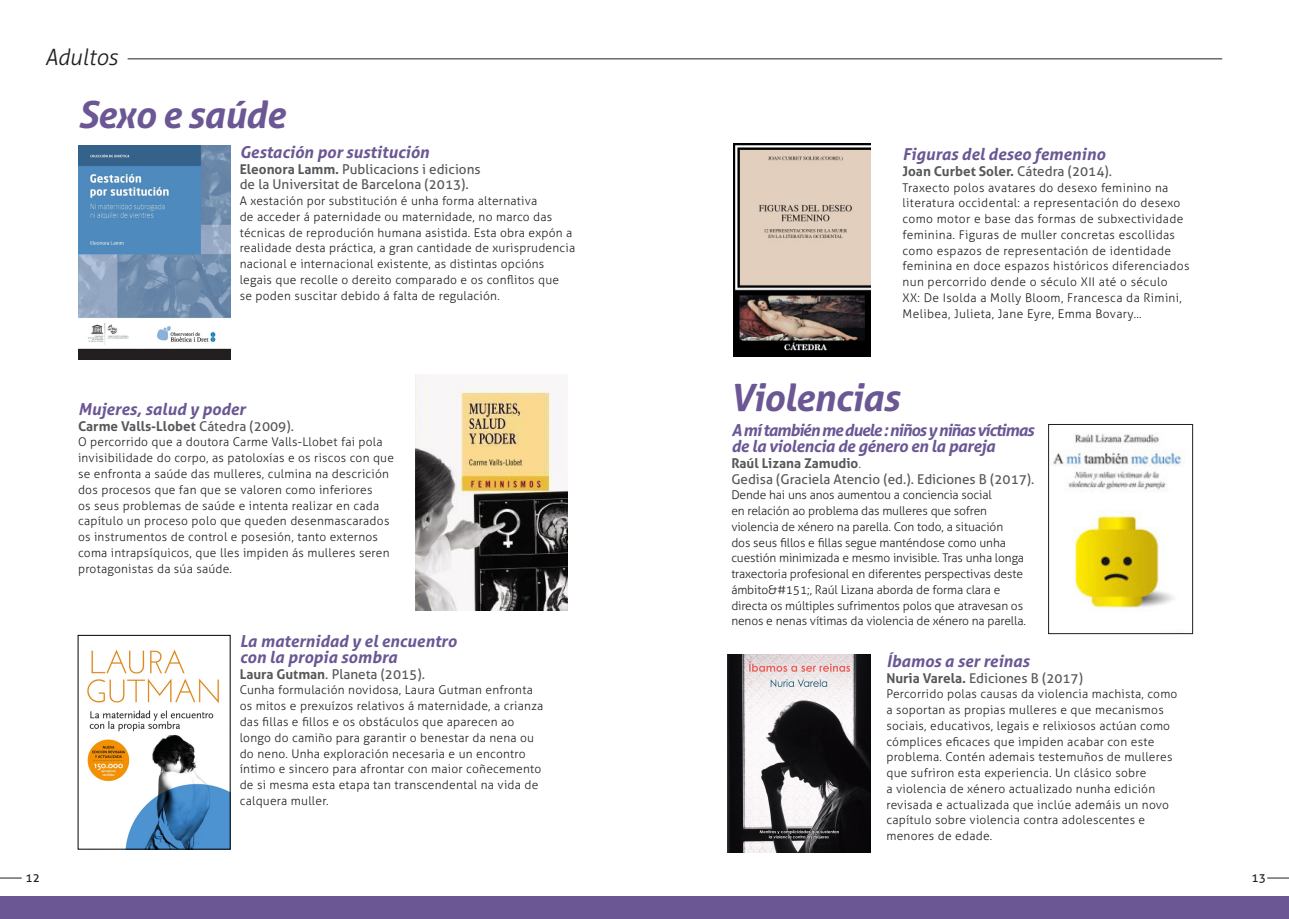
<style>
.page{position:relative;width:1289px;height:919px;background:#fff}
.page>*{position:absolute;margin:0;border:0;box-sizing:border-box;transform-origin:0 0}
.t1{font:italic 700 37.5px "Aller";letter-spacing:-.02em;color:#6a5794}
.t2{font:italic 300 22.5px "Aller";color:#231f20}
.t3{font:italic 700 16.5px/15.8px "Aller";color:#6a5794}
.t4{font:italic 700 16.5px/15.8px "Aller";letter-spacing:-.06em;color:#6a5794}
.t5{font:13.5px/15.8px "Aller";color:#57585a}
.t6{font:700 13.5px "Aller";color:#57585a}
.t7{font:300 12px/15.8px "Aller";letter-spacing:.02em;color:#231f20}
.t8{font:300 12px/15.8px "Aller";letter-spacing:-.01em;color:#231f20}
.t9{font:12px "Aller";color:#231f20}
.s1{font-weight:700}
.s2{font-weight:400}
.s3{font-weight:300}
</style>
<div class="page">
<svg style="left:0;top:877px;width:22px;height:1px"></svg>
<svg style="left:1267px;top:877px;width:21px;height:1px"></svg>
<img style="left:78px;top:146px;width:152px;height:213px">
<img style="left:415px;top:374px;width:152px;height:237px">
<img style="left:87px;top:649px;width:141px;height:198px">
<img style="left:733px;top:144px;width:137px;height:212px">
<img style="left:1053px;top:434px;width:129px;height:178px">
<div style="left:1048px;top:424px;width:144px;height:209px;border:1px solid #231f20"></div>
<img style="left:727px;top:654px;width:143px;height:198px">
<hr style="left:128px;top:59px;width:1094px;height:1px;background:#231f20">
<div style="left:0;top:896px;width:1288px;height:22px;background:#6a5794"></div>
<p class="t2" style="left:45px;top:43px;width:75px">Adultos</p>
<p class="t1" style="left:78px;top:91px;width:209px">Sexo e saúde</p>
<p class="t3" style="left:240px;top:144px;width:191px">Gestación por sustitución</p>
<p class="t5" style="left:240px;top:161px;width:242px"><span class="s1">Eleonora Lamm.</span> Publicacions i edicions de la Universitat de Barcelona (2013).</p>
<p class="t7" style="left:240px;top:193px;width:337px">A xestación por substitución é unha forma alternativa<br>de acceder á paternidade ou maternidade, no marco das técnicas de reprodución humana asistida. Esta obra expón a realidade desta práctica, a gran cantidade de xurisprudencia nacional e internacional existente, as distintas opcións legais que recolle o dereito comparado e os conflitos que<br>se poden suscitar debido á falta de regulación.</p>
<p class="t3" style="left:78px;top:401px;width:169px">Mujeres, salud y poder</p>
<p class="t6" style="left:78px;top:417px;width:217px">Carme Valls-Llobet <span class="s2">Cátedra (2009).</span></p>
<p class="t7" style="left:78px;top:434px;width:317px">O percorrido que a doutora Carme Valls-Llobet fai pola invisibilidade do corpo, as patoloxías e os riscos con que se enfronta a saúde das mulleres, culmina na descrición dos procesos que fan que se valoren como inferiores<br>os seus problemas de saúde e intenta realizar en cada capítulo un proceso polo que queden desenmascarados os instrumentos de control e posesión, tanto externos coma intrapsíquicos, que lles impiden ás mulleres seren protagonistas da súa saúde.</p>
<p class="t3" style="left:240px;top:633px;width:218px">La maternidad y el encuentro con la propia sombra</p>
<p class="t5" style="left:240px;top:666px;width:187px"><span class="s1">Laura Gutman</span>. Planeta (2015).</p>
<p class="t7" style="left:240px;top:682px;width:305px">Cunha formulación novidosa, Laura Gutman enfronta os mitos e prexuízos relativos á maternidade, a crianza das fillas e fillos e os obstáculos que aparecen ao longo do camiño para garantir o benestar da nena ou do neno. Unha exploración necesaria e un encontro íntimo e sincero para afrontar con maior coñecemento de si mesma esta etapa tan transcendental na vida de calquera muller.</p>
<p class="t3" style="left:902px;top:146px;width:204px">Figuras del deseo femenino</p>
<p class="t6" style="left:902px;top:163px;width:211px">Joan Curbet Soler. <span class="s2">Cátedra (2014).</span></p>
<p class="t7" style="left:902px;top:179px;width:288px">Traxecto polos avatares do desexo feminino na literatura occidental: a representación do desexo como motor e base das formas de subxectividade feminina. Figuras de muller concretas escollidas como espazos de representación de identidade feminina en doce espazos históricos diferenciados nun percorrido dende o século XII até o século<br>XX: De Isolda a Molly Bloom, Francesca da Rimini, Melibea, Julieta, Jane Eyre, Emma Bovary…</p>
<p class="t1" style="left:730px;top:374px;width:171px">Violencias</p>
<p class="t4" style="left:731px;top:422px;width:304px">A mí también me duele : niños y niñas víctimas de la violencia de género en la pareja</p>
<p class="t5" style="left:731px;top:455px;width:304px"><span class="s1">Raúl Lizana Zamudio</span><span class="s3">.<br></span>Gedisa (Graciela Atencio (ed.). Ediciones B (2017).</p>
<p class="t8" style="left:731px;top:487px;width:296px">Dende hai uns anos aumentou a conciencia social<br>en relación ao problema das mulleres que sofren violencia de xénero na parella. Con todo, a situación<br>dos seus fillos e fillas segue manténdose como unha cuestión minimizada e mesmo invisible. Tras unha longa traxectoria profesional en diferentes perspectivas deste ámbito&amp;#151;, Raúl Lizana aborda de forma clara e directa os múltiples sufrimentos polos que atravesan os nenos e nenas vítimas da violencia de xénero na parella.</p>
<p class="t3" style="left:886px;top:652px;width:145px">Íbamos a ser reinas</p>
<p class="t5" style="left:886px;top:669px;width:198px"><span class="s1">Nuria Varela.</span> Ediciones B (2017)</p>
<p class="t7" style="left:886px;top:686px;width:292px">Percorrido polas causas da violencia machista, como a soportan as propias mulleres e que mecanismos sociais, educativos, legais e relixiosos actúan como cómplices eficaces que impiden acabar con este problema. Contén ademais testemuños de mulleres que sufriron esta experiencia. Un clásico sobre<br>a violencia de xénero actualizado nunha edición revisada e actualizada que inclúe ademáis un novo capítulo sobre violencia contra adolescentes e menores de edade.</p>
<p class="t9" style="left:26px;top:870px;width:16px">12</p>
<p class="t9" style="left:1251px;top:870px;width:16px">13</p>
</div>
